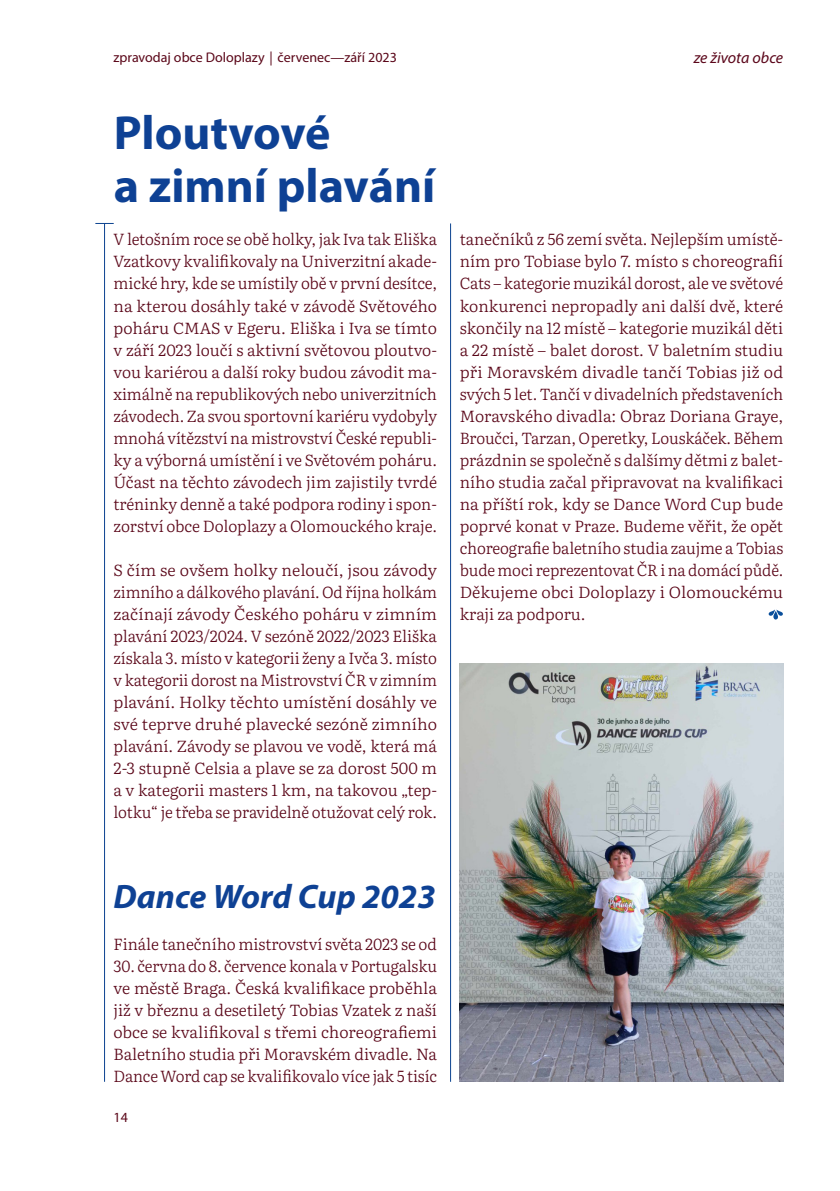
<style>
.page{position:relative;width:840px;height:1191px;background:#fff}
.page>*{position:absolute;margin:0;border:0;box-sizing:border-box;transform-origin:0 0}
.zakladni_text{font:700 48px/52px "Myriad Pro";color:#0e4194}
.zakladni_text-2{font:italic 700 34px "Myriad Pro";color:#0e4194}
.zakladni_text-3{font:300 16px/22px "Literata";letter-spacing:-.005em;color:#5a0618;text-align:justify}
.nazvy_rubrik{font:italic 16px "Myriad Pro";color:#5b061a}
.t1{font:14px "Myriad Pro";color:#5a0618}
</style>
<div class="page">
<hr style="left:104px;top:223px;width:1px;height:858px;background:#0c4390">
<svg style="left:95px;top:223px;width:19px;height:1px"></svg>
<hr style="left:450px;top:223px;width:1px;height:858px;background:#0c4390">
<img style="left:459px;top:663px;width:323px;height:418px">
<svg style="left:768px;top:609px;width:14px;height:10px"></svg>
<p class="t1" style="left:113px;top:48px;width:285px">zpravodaj obce Doloplazy | červenec—září 2023</p>
<p class="nazvy_rubrik" style="left:693px;top:48px;width:91px">ze života obce</p>
<p class="zakladni_text" style="left:114px;top:106px;width:323px">Ploutvové<br>a zimní plavání</p>
<p class="zakladni_text-3" style="left:113px;top:227px;width:325px">V letošním roce se obě holky, jak Iva tak Eliška Vzatkovy kvalifikovaly na Univerzitní akade&shy;mické hry, kde se umístily obě v první desítce, na kterou dosáhly také v závodě Světového poháru CMAS v Egeru. Eliška i Iva se tímto v září 2023 loučí s aktivní světovou ploutvo&shy;vou kariérou a další roky budou závodit ma&shy;ximálně na republikových nebo univerzitních závodech. Za svou sportovní kariéru vydobyly mnohá vítězství na mistrovství České republi&shy;ky a výborná umístění i ve Světovém poháru.<br>Účast na těchto závodech jim zajistily tvrdé tréninky denně a také podpora rodiny i spon&shy;zorství obce Doloplazy a Olomouckého kraje.</p>
<p class="zakladni_text-3" style="left:113px;top:557px;width:325px">S čím se ovšem holky neloučí, jsou závody zimního a dálkového plavání. Od října holkám začínají závody Českého poháru v zimním plavání 2023/2024. V sezóně 2022/2023 Eliška získala 3. místo v kategorii ženy a Ivča 3. místo v kategorii dorost na Mistrovství ČR v zimním plavání. Holky těchto umístění dosáhly ve své teprve druhé plavecké sezóně zimního plavání. Závody se plavou ve vodě, která má 2-3 stupně Celsia a plave se za dorost 500 m a v kategorii masters 1 km, na takovou „tep&shy;lotku“ je třeba se pravidelně otužovat celý rok.</p>
<p class="zakladni_text-3" style="left:459px;top:227px;width:325px">tanečníků z 56 zemí světa. Nejlepším umístě&shy;ním pro Tobiase bylo 7. místo s choreografií Cats – kategorie muzikál dorost, ale ve světové konkurenci nepropadly ani další dvě, které skončily na 12 místě – kategorie muzikál děti a 22 místě – balet dorost. V baletním studiu při Moravském divadle tančí Tobias již od svých 5 let. Tančí v divadelních představeních Moravského divadla: Obraz Doriana Graye, Broučci, Tarzan, Operetky, Louskáček. Během prázdnin se společně s dalšímy dětmi z balet&shy;ního studia začal připravovat na kvalifikaci na příští rok, kdy se Dance Word Cup bude poprvé konat v Praze. Budeme věřit, že opět choreografie baletního studia zaujme a Tobias bude moci reprezentovat ČR i na domácí půdě.<br>Děkujeme obci Doloplazy i Olomouckému kraji za podporu.</p>
<p class="zakladni_text-2" style="left:113px;top:874px;width:323px">Dance Word Cup 2023</p>
<p class="zakladni_text-3" style="left:113px;top:931px;width:325px">Finále tanečního mistrovství světa 2023 se od</p>
<p class="zakladni_text-3" style="left:113px;top:953px;width:325px">30. června do 8. července konala v Portugalsku ve městě Braga. Česká kvalifikace proběhla již v březnu a desetiletý Tobias Vzatek z naší obce se kvalifikoval s třemi choreografiemi Baletního studia při Moravském divadle. Na Dance Word cap se kvalifikovalo více jak 5 tisíc</p>
<p class="t1" style="left:113px;top:1108px;width:16px">14</p>
</div>
